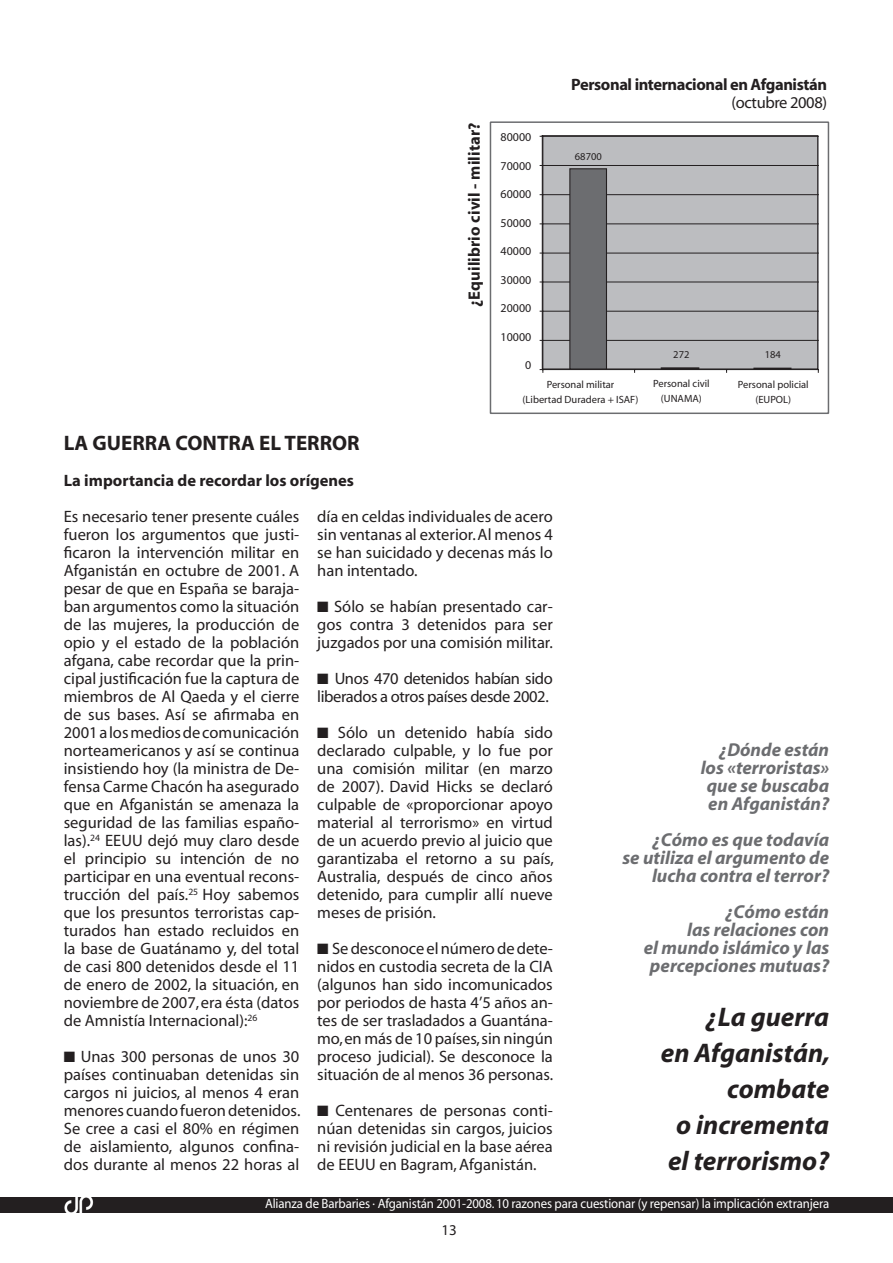
<style>
.page{position:relative;width:893px;height:1263px;background:#fff}
.page>*{position:absolute;margin:0;border:0;box-sizing:border-box;transform-origin:0 0}
.t1{font:italic 700 27px/36px "Myriad";color:#231f20;text-align:right}
.t2{font:700 21px "Myriad";color:#231f20}
.t3{font:italic 700 18.75px/18px "Myriad";color:#6c6d70;text-align:right}
.t4{font:16.5px/18px "Myriad";color:#231f20;text-align:justify}
.t5{font:700 16.5px "Myriad";color:#231f20}
.t6{font:16.5px/18px "Myriad";letter-spacing:-.025em;color:#231f20}
.t7{font:700 16.5px "Myriad";letter-spacing:-.025em;color:#231f20}
.t8{font:15px "Myriad";color:#231f20}
.t9{font:13.5px "Myriad";letter-spacing:-.01em;color:#fff;scale:.95 1}
.t10{font:12px "Myriad";color:#231f20}
.t11{font:10.5px/15px "Myriad";color:#231f20;text-align:center}
</style>
<div class="page">
<div style="left:0;top:1196px;width:893px;height:16px;background:#231f20"></div>
<img style="left:64px;top:1196px;width:30px;height:17px">
<div style="left:543px;top:136px;width:275px;height:234px;background:#bcbdc0"></div>
<hr style="left:543px;top:340px;width:275px;height:1px;background:#231f20">
<hr style="left:543px;top:311px;width:275px;height:1px;background:#231f20">
<hr style="left:543px;top:282px;width:275px;height:1px;background:#231f20">
<hr style="left:543px;top:253px;width:275px;height:1px;background:#231f20">
<hr style="left:543px;top:224px;width:275px;height:1px;background:#231f20">
<hr style="left:543px;top:194px;width:275px;height:1px;background:#231f20">
<hr style="left:543px;top:165px;width:275px;height:1px;background:#231f20">
<div style="left:542px;top:135px;width:276px;height:235px;border:1px solid #231f20"></div>
<div style="left:570px;top:169px;width:37px;height:201px;background:#6c6d70"></div>
<div style="left:569px;top:168px;width:38px;height:202px;border:1px solid #231f20"></div>
<div style="left:661px;top:367px;width:38px;height:3px;border:2px solid #231f20"></div>
<hr style="left:543px;top:136px;width:1px;height:234px;background:#231f20">
<hr style="left:543px;top:369px;width:275px;height:1px;background:#231f20">
<div style="left:753px;top:368px;width:38px;height:2px;border:1px solid #231f20"></div>
<div style="left:490px;top:121px;width:339px;height:293px;border:2px solid #6c6d70"></div>
<p class="t2" style="left:64px;top:432px;width:297px">La Guerra contra el Terror</p>
<p class="t5" style="left:64px;top:472px;width:292px">La importancia de recordar los orígenes</p>
<p class="t5" style="left:466px;top:307px;width:186px;rotate:-90deg">¿Equilibrio civil - militar?</p>
<p class="t7" style="left:571px;top:76px;width:257px">Personal internacional en Afganistán</p>
<p class="t4" style="left:731px;top:94px;width:97px">(octubre 2008)</p>
<p class="t10" style="left:500px;top:131px;width:32px">80000</p>
<p class="t10" style="left:500px;top:160px;width:32px">70000</p>
<p class="t10" style="left:500px;top:188px;width:32px">60000</p>
<p class="t10" style="left:500px;top:217px;width:32px">50000</p>
<p class="t10" style="left:500px;top:245px;width:32px">40000</p>
<p class="t10" style="left:500px;top:274px;width:32px">30000</p>
<p class="t10" style="left:500px;top:302px;width:32px">20000</p>
<p class="t10" style="left:500px;top:331px;width:32px">10000</p>
<p class="t10" style="left:525px;top:359px;width:8px">0</p>
<p class="t11" style="left:523px;top:377px;width:117px">Personal militar<br>(Libertad Duradera + ISAF)</p>
<p class="t11" style="left:653px;top:377px;width:58px">Personal civil (UNAMA)</p>
<p class="t11" style="left:755px;top:377px;width:55px;text-align:left;text-indent:-18px">Personal policial (EUPOL</p>
<p class="t11" style="left:575px;top:149px;width:28px">68700</p>
<p class="t11" style="left:673px;top:347px;width:18px">272</p>
<p class="t11" style="left:765px;top:347px;width:18px">184</p>
<p class="t11" style="left:788px;top:392px;width:4px">)</p>
<p class="t4" style="left:64px;top:508px;width:237px">Es necesario tener presente cuáles fueron los argumentos que justi&shy;ficaron la intervención militar en Afganistán en octubre de 2001. A pesar de que en España se baraja&shy;ban argumentos como la situación de las mujeres, la producción de opio y el estado de la población afgana, cabe recordar que la prin&shy;cipal justificación fue la captura de miembros de Al Qaeda y el cierre de sus bases. Así se afirmaba en 2001 a los medios de comunicación norteamericanos y así se continua insistiendo hoy (la ministra de De&shy;fensa Carme Chacón ha asegurado que en Afganistán se amenaza la seguridad de las familias españo&shy;las).<sup>24</sup> EEUU</p>
<p class="t4" style="left:64px;top:832px;width:237px;text-indent:84px">dejó muy claro desde el principio su intención de no participar en una eventual recons&shy;trucción del país.<sup>25</sup> Hoy sabemos que los presuntos terroristas cap&shy;turados han estado recluidos en la base de Guatánamo y, del total de casi 800 detenidos desde el 11 de enero de 2002, la situación, en noviembre de 2007, era ésta (datos de Amnistía Internacional):<sup>26</sup></p>
<p class="t4" style="left:64px;top:1048px;width:238px">■ Unas 300 personas de unos 30 países continuaban detenidas sin cargos ni juicios, al menos 4 eran menores cuando fueron detenidos.<br>Se cree a casi el 80% en régimen de aislamiento, algunos confina&shy;dos durante al menos 22 horas al</p>
<p class="t4" style="left:317px;top:508px;width:237px">día en celdas individuales de acero sin ventanas al exterior. Al menos 4 se han suicidado y decenas más lo han intentado.</p>
<p class="t4" style="left:317px;top:598px;width:237px">■ Sólo se habían presentado car&shy;gos contra 3 detenidos para ser juzgados por una comisión militar.</p>
<p class="t6" style="left:317px;top:670px;width:237px">■ Unos 470 detenidos habían sido liberados a otros países desde 2002.</p>
<p class="t4" style="left:317px;top:724px;width:238px">■ Sólo un detenido había sido declarado culpable, y lo fue por una comisión militar (en marzo de 2007). David Hicks se declaró culpable de «proporcionar apoyo material al terrorismo» en virtud de un acuerdo previo al juicio que garantizaba el retorno a su país, Australia, después de cinco años detenido, para cumplir allí nueve meses de prisión.</p>
<p class="t4" style="left:317px;top:940px;width:237px">■ Se desconoce el número de dete&shy;nidos en custodia secreta de la CIA (algunos han sido incomunicados por periodos de hasta 4’5 años an&shy;tes de ser trasladados a Guantána&shy;mo, en más de 10 países, sin ningún proceso judicial). Se desconoce la situación de al menos 36 personas.</p>
<p class="t4" style="left:317px;top:1102px;width:237px">■ Centenares de personas conti&shy;núan detenidas sin cargos, juicios ni revisión judicial en la base aérea de EEUU</p>
<p class="t4" style="left:379px;top:1156px;width:159px">en Bagram, Afganistán.</p>
<p class="t3" style="left:701px;top:741px;width:130px">¿Dónde están los «terroristas» que se buscaba en Afganistán?</p>
<p class="t3" style="left:622px;top:831px;width:208px">¿Cómo es que todavía<br>se utiliza el argumento de lucha contra el terror?</p>
<p class="t3" style="left:644px;top:903px;width:187px">¿Cómo están<br>las relaciones con<br>el mundo islámico y las percepciones mutuas?</p>
<h1 class="t1" style="left:661px;top:1000px;width:171px">¿La guerra<br>en Afganistán, combate<br>o incrementa el terrorismo?</h1>
<p class="t9" style="left:265px;top:1197px;width:595px">Alianza de Barbaries · Afganistán 2001-2008. 10 razones para cuestionar (y repensar) la implicación extranjera</p>
<p class="t8" style="left:441px;top:1223px;width:17px">13</p>
</div>
